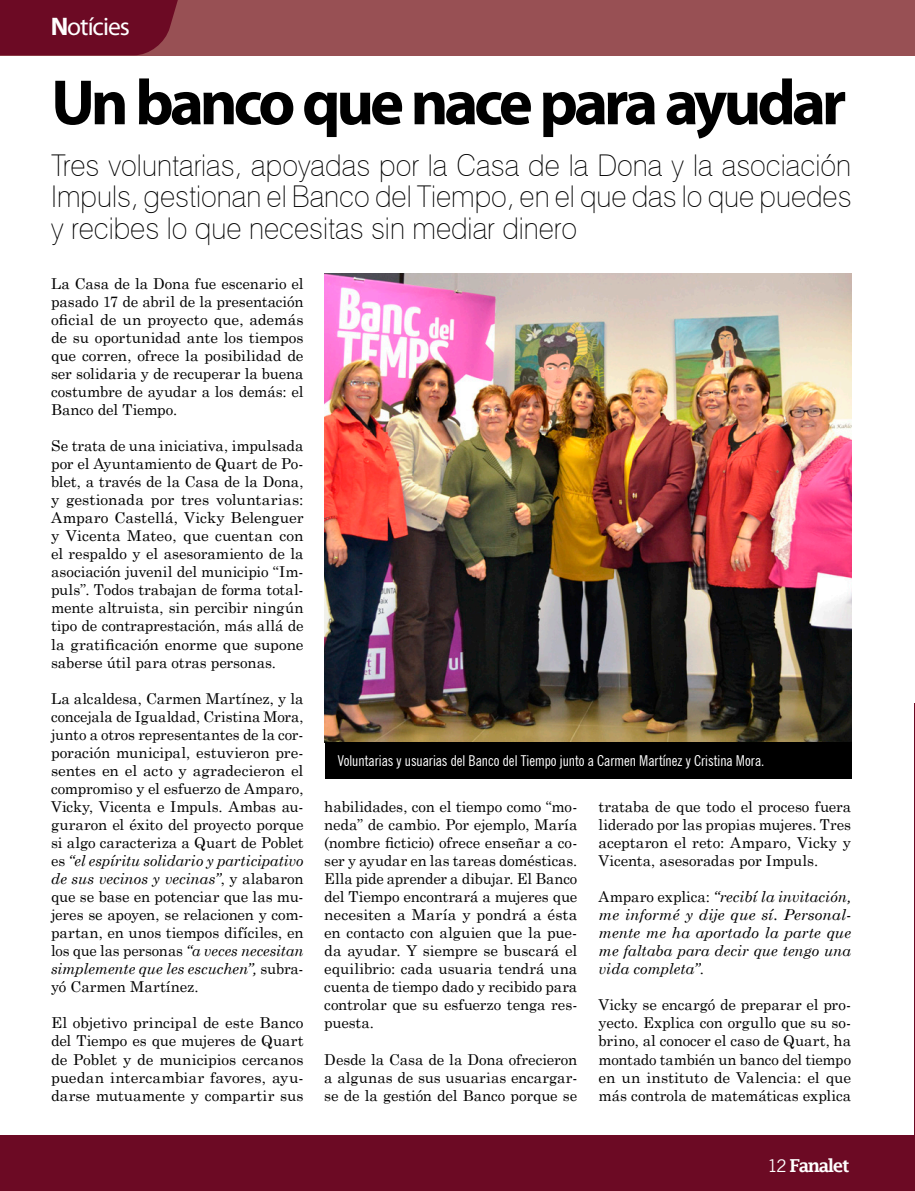
<style>
.page{position:relative;width:915px;height:1191px;background:#fff}
.page>*{position:absolute;margin:0;border:0;box-sizing:border-box;transform-origin:0 0}
.Titulo_Lucida{font:700 64.5px "Myriad Pro";letter-spacing:-.065em;color:#000}
.subtitulo_Mayusc_New{font:100 30px/31.5px "Swiss 721 BT";color:#000;text-align:justify;scale:.96 1}
.t1{font:25.5px "Myriad Pro";letter-spacing:-.04em;color:#fff}
.Folio__derecho{font:600 17.85px "Lucida Fax";letter-spacing:-.08em;color:#fff}
.Contenido{font:15px/18px "Century Schoolbook";letter-spacing:-.005em;color:#000;text-align:justify}
.Contenido-2{font:italic 15px/18px "Century Schoolbook";color:#000;text-align:justify}
.t2{font:condensed 15px "News Gothic BT";color:#fff}
.s1{font-weight:700}
.s2{font-style:italic}
.s3{font-style:normal}
.s4{font-family:"News Gothic BT";font-weight:400;font-size:17.4px}
</style>
<div class="page">
<hr style="left:914px;top:703px;width:1px;height:488px;background:#6c0a24">
<div style="left:0;top:0;width:914px;height:55px;background:#985054"></div>
<div style="left:0;top:1135px;width:914px;height:56px;background:#6c0a24"></div>
<div style="left:0;top:0;width:178px;height:55px;background:#6c0a24"></div>
<img style="left:325px;top:274px;width:525px;height:468px">
<div style="left:325px;top:743px;width:525px;height:36px;background:#000"></div>
<p class="t1" style="left:51px;top:10px;width:81px"><span class="s1">N</span>otícies</p>
<p class="Titulo_Lucida" style="left:51px;top:60px;width:796px">Un banco que nace para ayudar</p>
<p class="subtitulo_Mayusc_New" style="left:51px;top:149px;width:835px">Tres voluntarias, apoyadas por la Casa de la Dona y la asociación Impuls, gestionan el Banco del Tiempo, en el que das lo que puedes y recibes lo que necesitas sin mediar dinero</p>
<p class="Contenido" style="left:51px;top:273px;width:254px">La Casa de la Dona fue escenario el pasado 17 de abril de la presentación oficial de un proyecto que, además de su oportunidad ante los tiempos que corren, ofrece la posibilidad de ser solidaria y de recuperar la buena costumbre de ayudar a los demás: el Banco del Tiempo.</p>
<p class="Contenido" style="left:51px;top:435px;width:254px">Se trata de una iniciativa, impulsada por el Ayuntamiento de Quart de Po&shy;blet, a través de la Casa de la Dona, y gestionada por tres voluntarias:<br>Amparo Castellá, Vicky Belenguer y Vicenta Mateo, que cuentan con el respaldo y el asesoramiento de la asociación juvenil del municipio “Im&shy;puls”. Todos trabajan de forma total&shy;mente altruista, sin percibir ningún tipo de contraprestación, más allá de la gratificación enorme que supone saberse útil para otras personas.</p>
<p class="Contenido" style="left:51px;top:688px;width:254px">La alcaldesa, Carmen Martínez, y la concejala de Igualdad, Cristina Mora, junto a otros representantes de la cor&shy;poración municipal, estuvieron pre&shy;sentes en el acto y agradecieron el compromiso y el esfuerzo de Amparo, Vicky, Vicenta e Impuls. Ambas au&shy;guraron el éxito del proyecto porque si algo caracteriza a Quart de Poblet es <span class="s2">“el espíritu solidario y participativo de sus vecinos y vecinas”</span>, y alabaron que se base en potenciar que las mu&shy;jeres se apoyen, se relacionen y com&shy;partan, en unos tiempos difíciles, en los que las personas <span class="s2">“a veces necesitan simplemente que les escuchen”,</span> subra&shy;yó Carmen Martínez.</p>
<p class="Contenido" style="left:51px;top:1012px;width:254px">El objetivo principal de este Banco del Tiempo es que mujeres de Quart de Poblet y de municipios cercanos puedan intercambiar favores, ayu&shy;darse mutuamente y compartir sus</p>
<p class="t2" style="left:338px;top:751px;width:428px">Voluntarias y usuarias del Banco del Tiempo junto a Carmen Martínez y Cristina Mora.</p>
<p class="Contenido" style="left:598px;top:796px;width:254px">trataba de que todo el proceso fuera liderado por las propias mujeres. Tres aceptaron el reto: Amparo, Vicky y Vicenta, asesoradas por Impuls.</p>
<p class="Contenido-2" style="left:598px;top:887px;width:254px"><span class="s3">Amparo explica:</span> “recibí la invitación, me informé y dije que sí. Personal&shy;mente me ha aportado la parte que me faltaba para decir que tengo una vida completa”<span class="s3">.</span></p>
<p class="Contenido" style="left:598px;top:994px;width:254px">Vicky se encargó de preparar el pro&shy;yecto. Explica con orgullo que su so&shy;brino, al conocer el caso de Quart, ha montado también un banco del tiempo en un instituto de Valencia: el que más controla de matemáticas explica</p>
<p class="Contenido" style="left:324px;top:796px;width:254px">habilidades, con el tiempo como “mo&shy;neda” de cambio. Por ejemplo, María (nombre ficticio) ofrece enseñar a co&shy;ser y ayudar en las tareas domésticas.<br>Ella pide aprender a dibujar. El Banco del Tiempo encontrará a mujeres que necesiten a María y pondrá a ésta en contacto con alguien que la pue&shy;da ayudar. Y siempre se buscará el equilibrio: cada usuaria tendrá una cuenta de tiempo dado y recibido para controlar que su esfuerzo tenga res&shy;puesta.</p>
<p class="Contenido" style="left:324px;top:1048px;width:254px">Desde la Casa de la Dona ofrecieron a algunas de sus usuarias encargar&shy;se de la gestión del Banco porque se</p>
<p class="Folio__derecho" style="left:767px;top:1155px;width:84px"><span class="s4">12</span> Fanalet</p>
</div>
